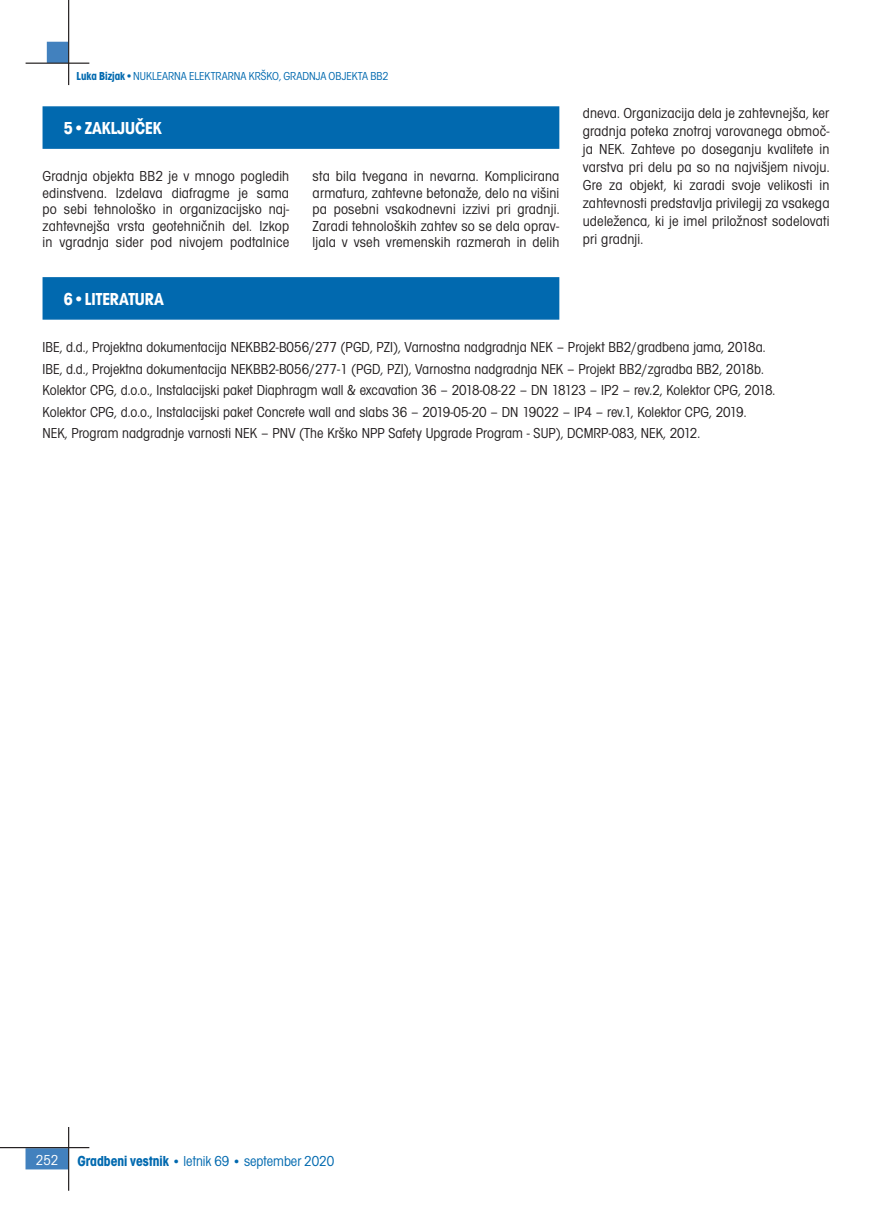
<style>
.page{position:relative;width:872px;height:1212px;background:#fff}
.page>*{position:absolute;margin:0;border:0;box-sizing:border-box;transform-origin:0 0}
.t1{font:700 condensed 18px "Avant Gar Got Itc TEE";color:#fff}
.t2{font:condensed 15px/16.5px "Avant Gar Got Itc TEE";color:#231f20;text-align:justify}
.t3{font:condensed 15px "Avant Gar Got Itc TEE";color:#0169af}
.t4{font:condensed 15px "Avant Gar Got Itc TEE";color:#fff}
.t5{font:condensed 12px "Avant Gar Got Itc TEE";color:#0169af}
.s1{font-weight:700}
.s2{font-weight:700;font-size:13.5px}
</style>
<div class="page">
<div style="left:47px;top:42px;width:21px;height:21px;background:#4281be"></div>
<div style="left:26px;top:1148px;width:42px;height:21px;background:#4281be;border:2px solid #4281be"></div>
<hr style="left:0;top:1147px;width:89px;height:1px;background:#231f20">
<hr style="left:68px;top:1127px;width:1px;height:64px;background:#231f20">
<hr style="left:26px;top:63px;width:63px;height:1px;background:#231f20">
<hr style="left:68px;top:0;width:1px;height:85px;background:#231f20">
<div style="left:43px;top:106px;width:516px;height:43px;background:#0169af;border:2px solid #0169af"></div>
<div style="left:43px;top:277px;width:516px;height:43px;background:#0169af;border:2px solid #0169af"></div>
<p class="t5" style="left:77px;top:70px;width:313px"><span class="s1">Luka Bizjak</span>•NUKLEARNA ELEKTRARNA KRŠKO, GRADNJA OBJEKTA BB2</p>
<p class="t1" style="left:64px;top:118px;width:99px">5•ZAKLJUČEK</p>
<p class="t2" style="left:43px;top:168px;width:248px">Gradnja objekta BB2 je v mnogo pogledih edinstvena. Izdelava diafragme je sama po sebi tehnološko in organizacijsko naj&shy;zahtevnejša vrsta geotehničnih del. Izkop in vgradnja sider pod nivojem podtalnice</p>
<p class="t1" style="left:64px;top:288px;width:101px">6•LITERATURA</p>
<p class="t2" style="left:313px;top:168px;width:248px">sta bila tvegana in nevarna. Komplicirana armatura, zahtevne betonaže, delo na višini pa posebni vsakodnevni izzivi pri gradnji.<br>Zaradi tehnoloških zahtev so se dela oprav&shy;ljala v vseh vremenskih razmerah in delih</p>
<p class="t2" style="left:583px;top:104px;width:248px;line-height:18px">dneva. Organizacija dela je zahtevnejša, ker gradnja poteka znotraj varovanega območ&shy;ja NEK. Zahteve po doseganju kvalitete in varstva pri delu pa so na najvišjem nivoju.<br>Gre za objekt, ki zaradi svoje velikosti in zahtevnosti predstavlja privilegij za vsakega udeleženca, ki je imel priložnost sodelovati pri gradnji.</p>
<p class="t2" style="left:43px;top:337px;width:734px;line-height:21.5px;text-align:left">IBE, d.d., Projektna dokumentacija NEKBB2-B056/277 (PGD, PZI), Varnostna nadgradnja NEK – Projekt BB2/gradbena jama, 2018a.<br>IBE, d.d., Projektna dokumentacija NEKBB2-B056/277-1 (PGD, PZI), Varnostna nadgradnja NEK – Projekt BB2/zgradba BB2, 2018b.<br>Kolektor CPG, d.o.o., Instalacijski paket Diaphragm wall &amp; excavation 36 – 2018-08-22 – DN 18123 – IP2 – rev.2, Kolektor CPG, 2018.<br>Kolektor CPG, d.o.o., Instalacijski paket Concrete wall and slabs 36 – 2019-05-20 – DN 19022 – IP4 – rev.1, Kolektor CPG, 2019.<br>NEK, Program nadgradnje varnosti NEK – PNV (The Krško NPP Safety Upgrade Program - SUP), DCMRP-083, NEK, 2012.</p>
<p class="t4" style="left:36px;top:1152px;width:24px">252</p>
<p class="t3" style="left:77px;top:1152px;width:258px"><span class="s1">Gradbeni vestnik</span> <span class="s2">•</span> letnik 69 <span class="s2">•</span> september 2020</p>
</div>
